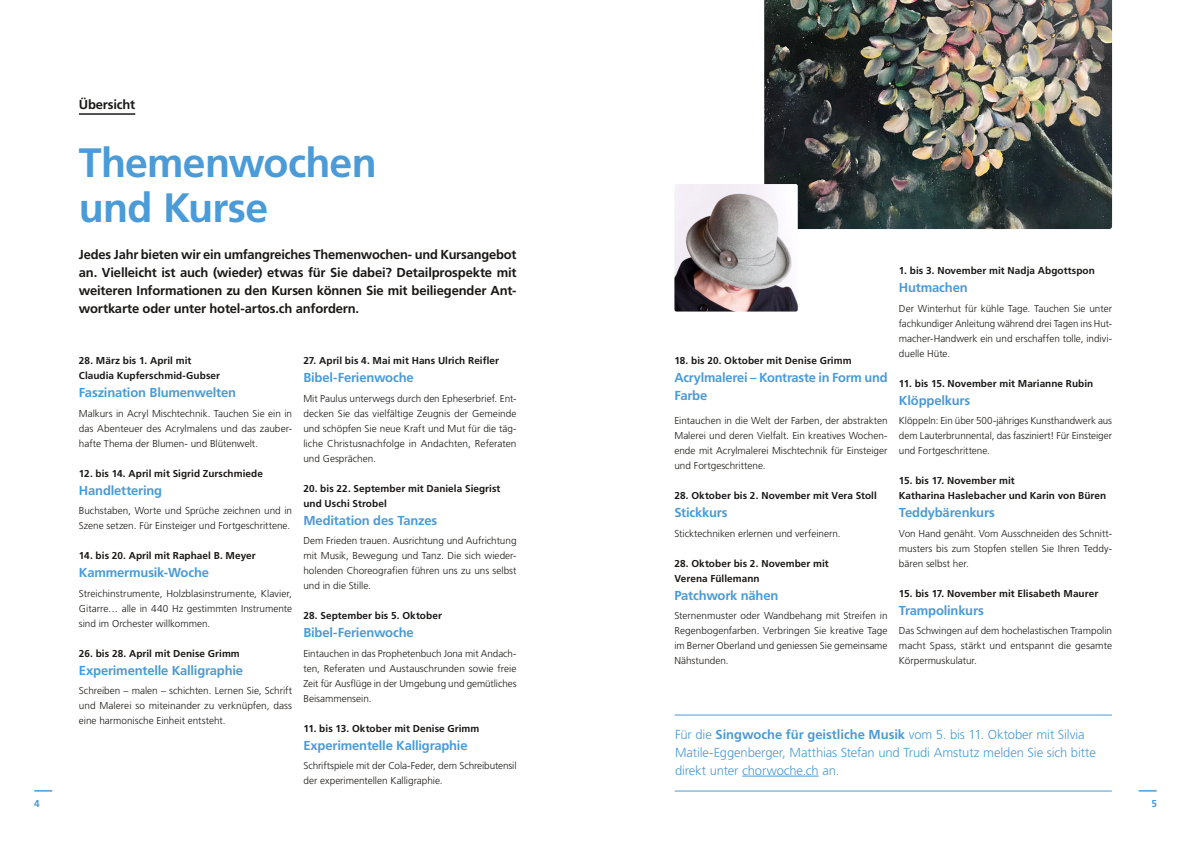
<style>
.page{position:relative;width:1191px;height:842px;background:#fff}
.page>*{position:absolute;margin:0;border:0;box-sizing:border-box;transform-origin:0 0}
.t1{font:700 41px/45px "Frutiger LT Pro";letter-spacing:-.02em;color:#4a9bd7}
.t2{font:700 13px/18px "Frutiger LT Pro";letter-spacing:-.015em;color:#4a9bd7}
.t3{font:700 13px/18px "Frutiger LT Pro";letter-spacing:-.015em;color:#1b1917;text-align:justify}
.t4{font:300 13px/18px "Frutiger LT Pro";letter-spacing:-.01em;color:#4a9bd7}
.t5{font:300 10px/15px "Frutiger LT Pro";color:#1b1917;text-align:justify}
.t6{font:700 10px/15px "Frutiger LT Pro";letter-spacing:.005em;color:#1b1917}
.t7{font:700 10px "Frutiger LT Pro";color:#4a9bd7}
.s1{font-weight:700}
</style>
<div class="page">
<hr style="left:79px;top:113px;width:56px;height:2px;background:#1b1917">
<img style="left:764px;top:0;width:348px;height:229px">
<img style="left:674px;top:184px;width:123px;height:128px">
<hr style="left:675px;top:714px;width:436px;height:1px;background:#4a9bd7">
<hr style="left:675px;top:790px;width:436px;height:1px;background:#4a9bd7">
<hr style="left:742px;top:776px;width:76px;height:1px;background:#4a9bd7">
<svg style="left:1139px;top:790px;width:17px;height:2px"></svg>
<svg style="left:35px;top:790px;width:17px;height:2px"></svg>
<h2 class="t3" style="left:79px;top:96px;width:58px">Übersicht</h2>
<h1 class="t1" style="left:79px;top:140px;width:299px">Themenwochen und Kurse</h1>
<p class="t3" style="left:79px;top:246px;width:439px">Jedes Jahr bieten wir ein umfangreiches Themenwochen- und Kursangebot an. Vielleicht ist auch (wieder) etwas für Sie dabei? Detailprospekte mit weiteren Informationen zu den Kursen können Sie mit beiliegender Ant&shy;wortkarte oder unter hotel-artos.ch anfordern.</p>
<p class="t6" style="left:79px;top:353px;width:143px">28. März bis 1. April mit<br>Claudia Kupferschmid-Gubser</p>
<h2 class="t2" style="left:79px;top:384px;width:159px">Faszination Blumenwelten</h2>
<p class="t5" style="left:79px;top:406px;width:215px">Malkurs in Acryl Mischtechnik. Tauchen Sie ein in das Abenteuer des Acrylmalens und das zauber&shy;hafte Thema der Blumen- und Blütenwelt.</p>
<p class="t6" style="left:79px;top:466px;width:185px">12. bis 14. April mit Sigrid Zurschmiede</p>
<h2 class="t2" style="left:79px;top:481px;width:85px">Handlettering</h2>
<p class="t5" style="left:79px;top:503px;width:215px">Buchstaben, Worte und Sprüche zeichnen und in<br>Szene setzen. Für Einsteiger und Fortgeschrittene.</p>
<p class="t6" style="left:79px;top:548px;width:178px">14. bis 20. April mit Raphael B. Meyer</p>
<h2 class="t2" style="left:79px;top:564px;width:132px">Kammermusik-Woche</h2>
<p class="t5" style="left:79px;top:586px;width:215px">Streichinstrumente, Holzblasinstrumente, Klavier, Gitarre… alle in 440 Hz gestimmten Instrumente sind im Orchester willkommen.</p>
<p class="t6" style="left:79px;top:646px;width:162px">26. bis 28. April mit Denise Grimm</p>
<h2 class="t2" style="left:79px;top:661px;width:166px">Experimentelle Kalligraphie</h2>
<p class="t5" style="left:79px;top:683px;width:215px">Schreiben – malen – schichten. Lernen Sie, Schrift und Malerei so miteinander zu verknüpfen, dass eine harmonische Einheit entsteht.</p>
<p class="t6" style="left:303px;top:353px;width:197px">27. April bis 4. Mai mit Hans Ulrich Reifler</p>
<h2 class="t2" style="left:303px;top:369px;width:112px">Bibel-Ferienwoche</h2>
<p class="t5" style="left:303px;top:391px;width:215px">Mit Paulus unterwegs durch den Epheserbrief. Ent&shy;decken Sie das vielfältige Zeugnis der Gemeinde und schöpfen Sie neue Kraft und Mut für die täg&shy;liche Christusnachfolge in Andachten, Referaten und Gesprächen.</p>
<p class="t6" style="left:303px;top:481px;width:198px">20. bis 22. September mit Daniela Siegrist und Uschi Strobel</p>
<h2 class="t2" style="left:303px;top:511px;width:135px">Meditation des Tanzes</h2>
<p class="t5" style="left:303px;top:533px;width:215px">Dem Frieden trauen. Ausrichtung und Aufrichtung mit Musik, Bewegung und Tanz. Die sich wieder&shy;holenden Choreografien führen uns zu uns selbst und in die Stille.</p>
<p class="t6" style="left:303px;top:608px;width:140px">28. September bis 5. Oktober</p>
<h2 class="t2" style="left:303px;top:624px;width:112px">Bibel-Ferienwoche</h2>
<p class="t5" style="left:303px;top:646px;width:215px">Eintauchen in das Prophetenbuch Jona mit Andach&shy;ten, Referaten und Austauschrunden sowie freie Zeit für Ausflüge in der Umgebung und gemütliches Beisammensein.</p>
<p class="t6" style="left:303px;top:721px;width:177px">11. bis 13. Oktober mit Denise Grimm</p>
<h2 class="t2" style="left:303px;top:736px;width:166px">Experimentelle Kalligraphie</h2>
<p class="t5" style="left:303px;top:758px;width:215px">Schriftspiele mit der Cola-Feder, dem Schreibutensil der experimentellen Kalligraphie.</p>
<p class="t6" style="left:674px;top:353px;width:179px">18. bis 20. Oktober mit Denise Grimm</p>
<h2 class="t2" style="left:674px;top:369px;width:215px">Acrylmalerei – Kontraste in Form und<br>Farbe</h2>
<p class="t5" style="left:674px;top:413px;width:215px">Eintauchen in die Welt der Farben, der abstrakten Malerei und deren Vielfalt. Ein kreatives Wochen&shy;ende mit Acrylmalerei Mischtechnik für Einsteiger und Fortgeschrittene.</p>
<p class="t6" style="left:674px;top:488px;width:204px">28. Oktober bis 2. November mit Vera Stoll</p>
<h2 class="t2" style="left:674px;top:504px;width:55px">Stickkurs</h2>
<p class="t5" style="left:674px;top:526px;width:168px">Sticktechniken erlernen und verfeinern.</p>
<p class="t6" style="left:674px;top:556px;width:156px">28. Oktober bis 2. November mit<br>Verena Füllemann</p>
<h2 class="t2" style="left:674px;top:586px;width:105px">Patchwork nähen</h2>
<p class="t5" style="left:674px;top:608px;width:215px">Sternenmuster oder Wandbehang mit Streifen in Regenbogenfarben. Verbringen Sie kreative Tage im Berner Oberland und geniessen Sie gemeinsame Nähstunden.</p>
<p class="t6" style="left:899px;top:263px;width:197px">1. bis 3. November mit Nadja Abgottspon</p>
<h2 class="t2" style="left:899px;top:279px;width:70px">Hutmachen</h2>
<p class="t5" style="left:899px;top:301px;width:215px">Der Winterhut für kühle Tage. Tauchen Sie unter fachkundiger Anleitung während drei Tagen ins Hut&shy;macher-Handwerk ein und erschaffen tolle, indivi&shy;duelle Hüte.</p>
<p class="t6" style="left:899px;top:376px;width:196px">11. bis 15. November mit Marianne Rubin</p>
<h2 class="t2" style="left:899px;top:391px;width:73px">Klöppelkurs</h2>
<p class="t5" style="left:899px;top:413px;width:215px">Klöppeln: Ein über 500-jähriges Kunsthandwerk aus dem Lauterbrunnental, das fasziniert! Für Einsteiger und Fortgeschrittene.</p>
<p class="t6" style="left:899px;top:473px;width:209px">15. bis 17. November mit<br>Katharina Haslebacher und Karin von Büren</p>
<h2 class="t2" style="left:899px;top:504px;width:97px">Teddybärenkurs</h2>
<p class="t5" style="left:899px;top:526px;width:215px">Von Hand genäht. Vom Ausschneiden des Schnitt&shy;musters bis zum Stopfen stellen Sie Ihren Teddy&shy;bären selbst her.</p>
<p class="t6" style="left:899px;top:586px;width:201px">15. bis 17. November mit Elisabeth Maurer</p>
<h2 class="t2" style="left:899px;top:601px;width:86px">Trampolinkurs</h2>
<p class="t5" style="left:899px;top:623px;width:215px">Das Schwingen auf dem hochelastischen Trampolin macht Spass, stärkt und entspannt die gesamte Körpermuskulatur.</p>
<h2 class="t4" style="left:675px;top:725px;width:422px">Für die <span class="s1">Singwoche für geistliche Musik</span> vom 5. bis 11. Oktober mit Silvia<br>Matile-Eggenberger, Matthias Stefan und Trudi Amstutz melden Sie sich bitte direkt unter chorwoche.ch an.</h2>
<p class="t7" style="left:34px;top:797px;width:7px">4</p>
<p class="t7" style="left:1151px;top:797px;width:7px">5</p>
</div>
